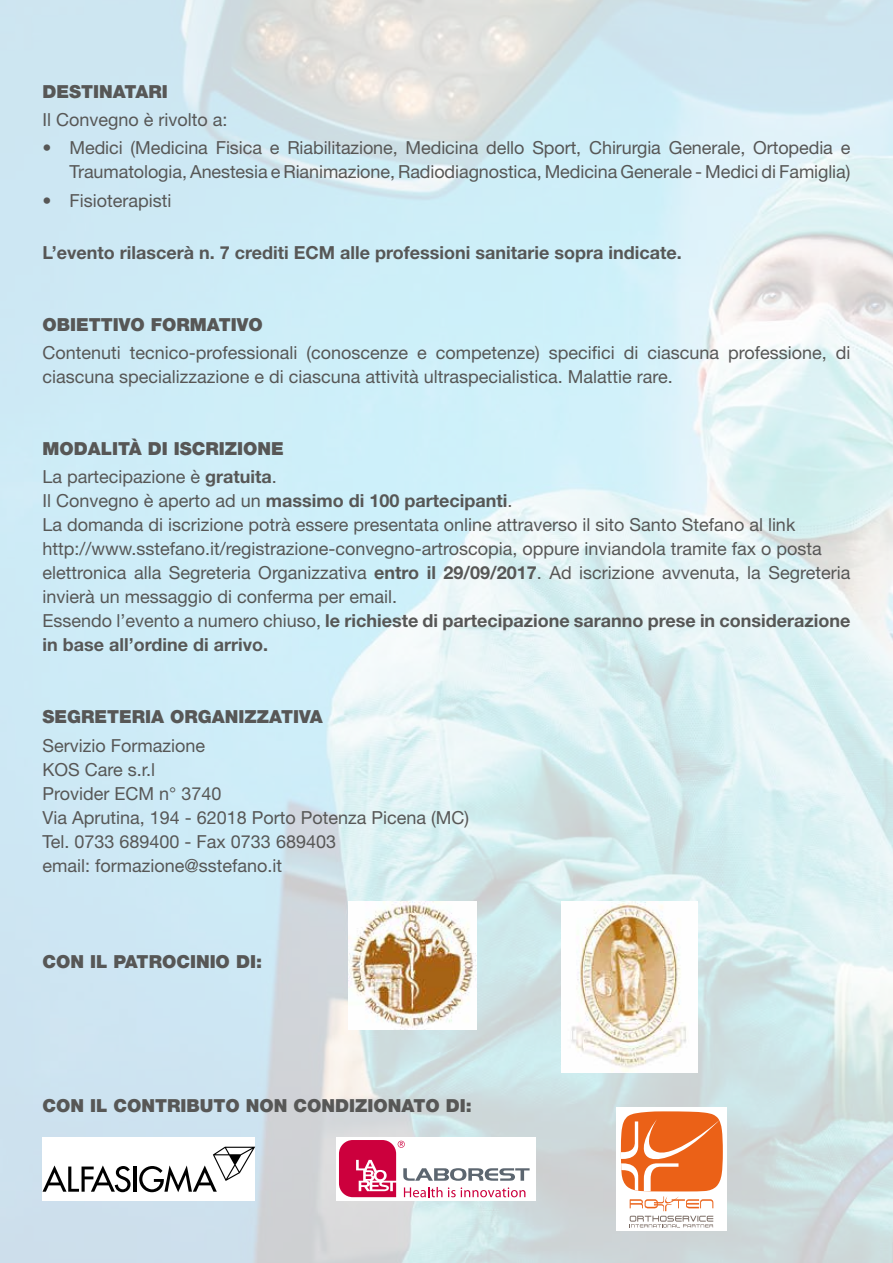
<style>
.page{position:relative;width:893px;height:1263px;background:#fff}
.page>*{position:absolute;margin:0;border:0;box-sizing:border-box;transform-origin:0 0}
.t1{font:18px/24px "Helvetica Neue LT Std";color:#575756}
.t2{font:900 18px/28.2px "Helvetica Neue LT Std";color:#575756}
.t3{font:700 18px "Helvetica Neue LT Std";color:#575756}
.s1{font-weight:400}
.s2{font-weight:700}
</style>
<div class="page">
<img style="left:349px;top:901px;width:127px;height:128px">
<img style="left:568px;top:901px;width:121px;height:172px">
<svg style="left:43px;top:1165px;width:88px;height:27px"></svg>
<hr style="left:133px;top:1166px;width:3px;height:26px;background:#000">
<svg style="left:139px;top:1147px;width:116px;height:45px"></svg>
<svg style="left:339px;top:1140px;width:191px;height:57px"></svg>
<svg style="left:621px;top:1111px;width:102px;height:116px"></svg>
<p class="t2" style="left:43px;top:77px;width:127px">DESTINATARI</p>
<p class="t1" style="left:43px;top:108px;width:187px">Il Convegno è rivolto a:</p>
<p class="t1" style="left:43px;top:136px;width:809px;text-align:right">• Medici (Medicina Fisica e Riabilitazione, Medicina dello Sport, Chirurgia Generale, Ortopedia e<br>Traumatologia, Anestesia e Rianimazione, Radiodiagnostica, Medicina Generale - Medici di Famiglia)</p>
<p class="t1" style="left:43px;top:188px;width:130px">• Fisioterapisti</p>
<p class="t3" style="left:43px;top:241px;width:641px">L’evento rilascerà n. 7 crediti ECM alle professioni sanitarie sopra indicate.</p>
<p class="t2" style="left:43px;top:310px;width:222px">OBIETTIVO FORMATIVO</p>
<p class="t1" style="left:43px;top:341px;width:809px">Contenuti tecnico-professionali (conoscenze e competenze) specifici di ciascuna professione, di ciascuna specializzazione e di ciascuna attività ultraspecialistica. Malattie rare.</p>
<p class="t2" style="left:43px;top:435px;width:243px">MODALITÀ DI ISCRIZIONE<br><span class="s1">La partecipazione è</span> <span class="s2">gratuita</span><span class="s1">.</span></p>
<p class="t1" style="left:43px;top:489px;width:809px">Il Convegno è aperto ad un <span class="s2">massimo di 100 partecipanti</span>.<br>La domanda di iscrizione potrà essere presentata online attraverso il sito Santo Stefano al link http://www.sstefano.it/registrazione-convegno-artroscopia, oppure inviandola tramite fax o posta elettronica alla Segreteria Organizzativa <span class="s2">entro il 29/09/2017</span>. Ad iscrizione avvenuta, la Segreteria invierà un messaggio di conferma per email.<br>Essendo l’evento a numero chiuso, <span class="s2">le richieste di partecipazione saranno prese in considerazione in base all’ordine di arrivo.</span></p>
<p class="t2" style="left:43px;top:703px;width:282px">SEGRETERIA ORGANIZZATIVA</p>
<p class="t1" style="left:43px;top:733px;width:428px">Servizio Formazione<br>KOS Care s.r.l<br>Provider ECM n° 3740<br>Via Aprutina, 194 - 62018 Porto Potenza Picena (MC)<br>Tel. 0733 689400 - Fax 0733 689403<br>email: formazione@sstefano.it</p>
<p class="t2" style="left:43px;top:947px;width:221px">CON IL PATROCINIO DI:</p>
<p class="t2" style="left:43px;top:1091px;width:431px">CON IL CONTRIBUTO NON CONDIZIONATO DI:</p>
</div>
